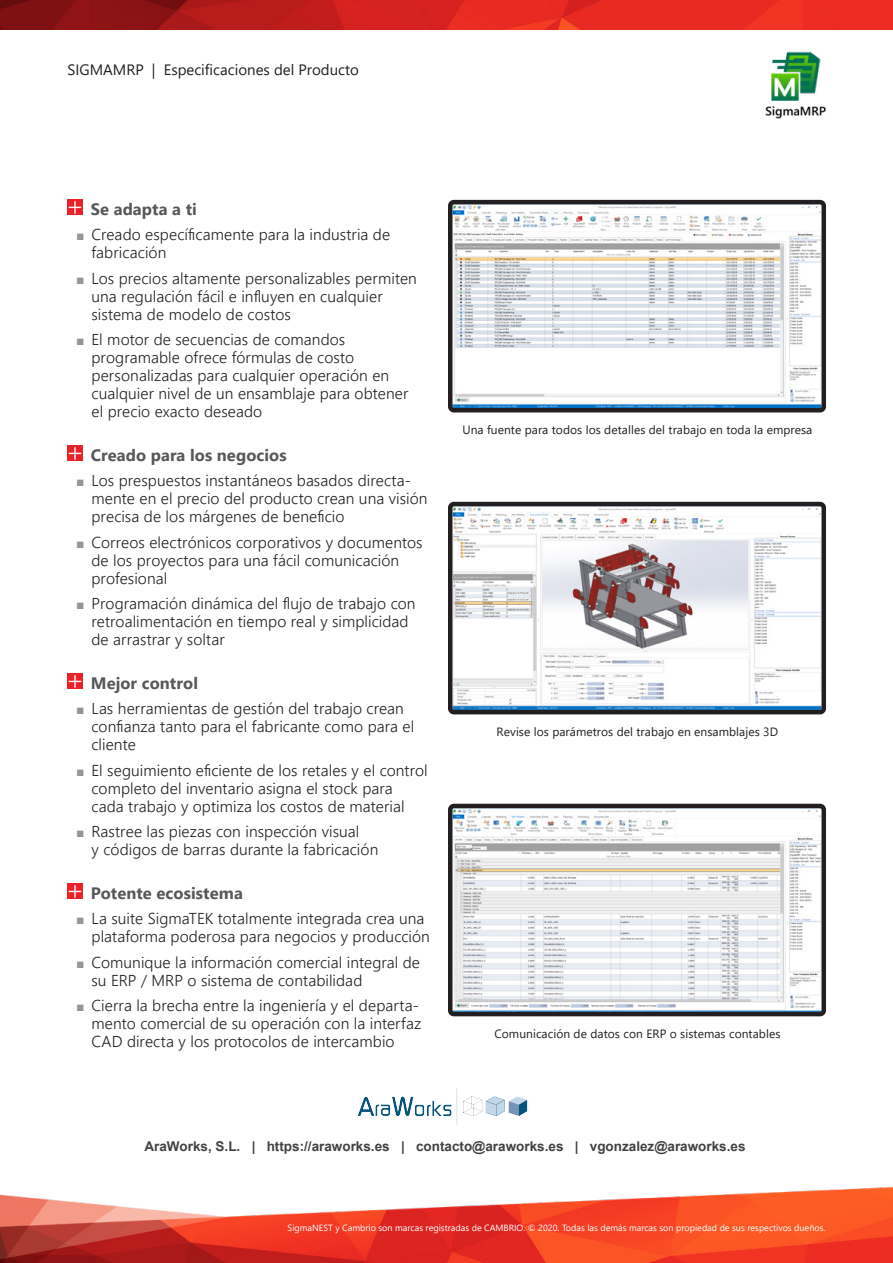
<style>
.page{position:relative;width:893px;height:1263px;background:#fff}
.page>*{position:absolute;margin:0;border:0;box-sizing:border-box;transform-origin:0 0}
.t1{font:700 16.5px "Segoe UI";letter-spacing:.005em;color:#57585a}
.t2{font:300 15.75px/18px "Segoe UI";letter-spacing:.005em;color:#231f20}
.t3{font:15px "Segoe UI";color:#231f20}
.t4{font:12px "Segoe UI";letter-spacing:.005em;color:#231f20}
.Footnote_REV{font:9px "Segoe UI";color:#fff}
.s1{font-weight:400;font-size:9px;color:#939598}
</style>
<div class="page">
<img style="left:453px;top:205px;width:368px;height:202px">
<div style="left:448px;top:200px;width:378px;height:212px;border:4px solid #231f20;border-radius:4px"></div>
<img style="left:453px;top:507px;width:368px;height:202px">
<div style="left:448px;top:502px;width:378px;height:212px;border:4px solid #231f20;border-radius:4px"></div>
<img style="left:453px;top:809px;width:368px;height:202px">
<div style="left:448px;top:804px;width:378px;height:212px;border:4px solid #231f20;border-radius:4px"></div>
<img style="left:765px;top:51px;width:62px;height:67px">
<img style="left:0;top:0;width:893px;height:30px">
<img style="left:0;top:1186px;width:893px;height:77px">
<div style="left:68px;top:200px;width:14px;height:15px;background:#ec2127"></div>
<svg style="left:69px;top:201px;width:12px;height:13px"></svg>
<div style="left:68px;top:446px;width:14px;height:15px;background:#ec2127"></div>
<svg style="left:69px;top:447px;width:12px;height:13px"></svg>
<div style="left:68px;top:674px;width:14px;height:15px;background:#ec2127"></div>
<svg style="left:69px;top:675px;width:12px;height:13px"></svg>
<div style="left:68px;top:884px;width:14px;height:15px;background:#ec2127"></div>
<svg style="left:69px;top:885px;width:12px;height:13px"></svg>
<div style="left:66px;top:1125px;width:762px;height:65px;background:#fff"></div>
<img style="left:357px;top:1088px;width:171px;height:37px">
<h3 class="t3" style="left:68px;top:56px;width:293px">SIGMAMRP | Especificaciones del Producto</h3>
<h2 class="t1" style="left:91px;top:193px;width:108px">Se adapta a ti</h2>
<p class="t2" style="left:92px;top:224px;width:300px;text-indent:-15px"><span class="s1">■</span> Creado específicamente para la industria de fabricación</p>
<p class="t2" style="left:92px;top:268px;width:327px;text-indent:-15px"><span class="s1">■</span> Los precios altamente personalizables permiten una regulación fácil e influyen en cualquier sistema de modelo de costos</p>
<p class="t2" style="left:92px;top:329px;width:319px;text-indent:-15px"><span class="s1">■</span> El motor de secuencias de comandos programable ofrece fórmulas de costo personalizadas para cualquier operación en cualquier nivel de un ensamblaje para obtener el precio exacto deseado</p>
<h2 class="t1" style="left:91px;top:439px;width:197px">Creado para los negocios</h2>
<p class="t2" style="left:92px;top:470px;width:338px;text-indent:-15px"><span class="s1">■</span> Los prespuestos instantáneos basados directa&shy;mente en el precio del producto crean una visión precisa de los márgenes de beneficio</p>
<p class="t2" style="left:92px;top:532px;width:333px;text-indent:-15px"><span class="s1">■</span> Correos electrónicos corporativos y documentos de los proyectos para una fácil comunicación profesional</p>
<p class="t2" style="left:92px;top:593px;width:326px;text-indent:-15px"><span class="s1">■</span> Programación dinámica del flujo de trabajo con retroalimentación en tiempo real y simplicidad de arrastrar y soltar</p>
<h2 class="t1" style="left:91px;top:667px;width:109px">Mejor control</h2>
<p class="t2" style="left:92px;top:698px;width:324px;text-indent:-15px"><span class="s1">■</span> Las herramientas de gestión del trabajo crean confianza tanto para el fabricante como para el cliente</p>
<p class="t2" style="left:92px;top:760px;width:338px;text-indent:-15px"><span class="s1">■</span> El seguimiento eficiente de los retales y el control completo del inventario asigna el stock para cada trabajo y optimiza los costos de material</p>
<p class="t2" style="left:92px;top:821px;width:288px;text-indent:-15px"><span class="s1">■</span> Rastree las piezas con inspección visual<br>y códigos de barras durante la fabricación</p>
<h2 class="t1" style="left:91px;top:877px;width:154px">Potente ecosistema</h2>
<p class="t2" style="left:92px;top:908px;width:340px;text-indent:-15px"><span class="s1">■</span> La suite SigmaTEK totalmente integrada crea una plataforma poderosa para negocios y producción</p>
<p class="t2" style="left:92px;top:952px;width:330px;text-indent:-15px"><span class="s1">■</span> Comunique la información comercial integral de su ERP / MRP o sistema de contabilidad</p>
<p class="t2" style="left:92px;top:995px;width:331px;text-indent:-15px"><span class="s1">■</span> Cierra la brecha entre la ingeniería y el departa&shy;mento comercial de su operación con la interfaz<br>CAD directa y los protocolos de intercambio</p>
<p class="t4" style="left:462px;top:418px;width:351px">Una fuente para todos los detalles del trabajo en toda la empresa</p>
<p class="t4" style="left:497px;top:720px;width:283px">Revise los parámetros del trabajo en ensamblajes 3D</p>
<p class="t4" style="left:494px;top:1022px;width:288px">Comunicación de datos con ERP o sistemas contables</p>
<p class="Footnote_REV" style="left:288px;top:1219px;width:539px">SigmaNEST y Cambrio son marcas registradas de CAMBRIO. © 2020. Todas las demás marcas son propiedad de sus respectivos dueños.</p>
</div>
